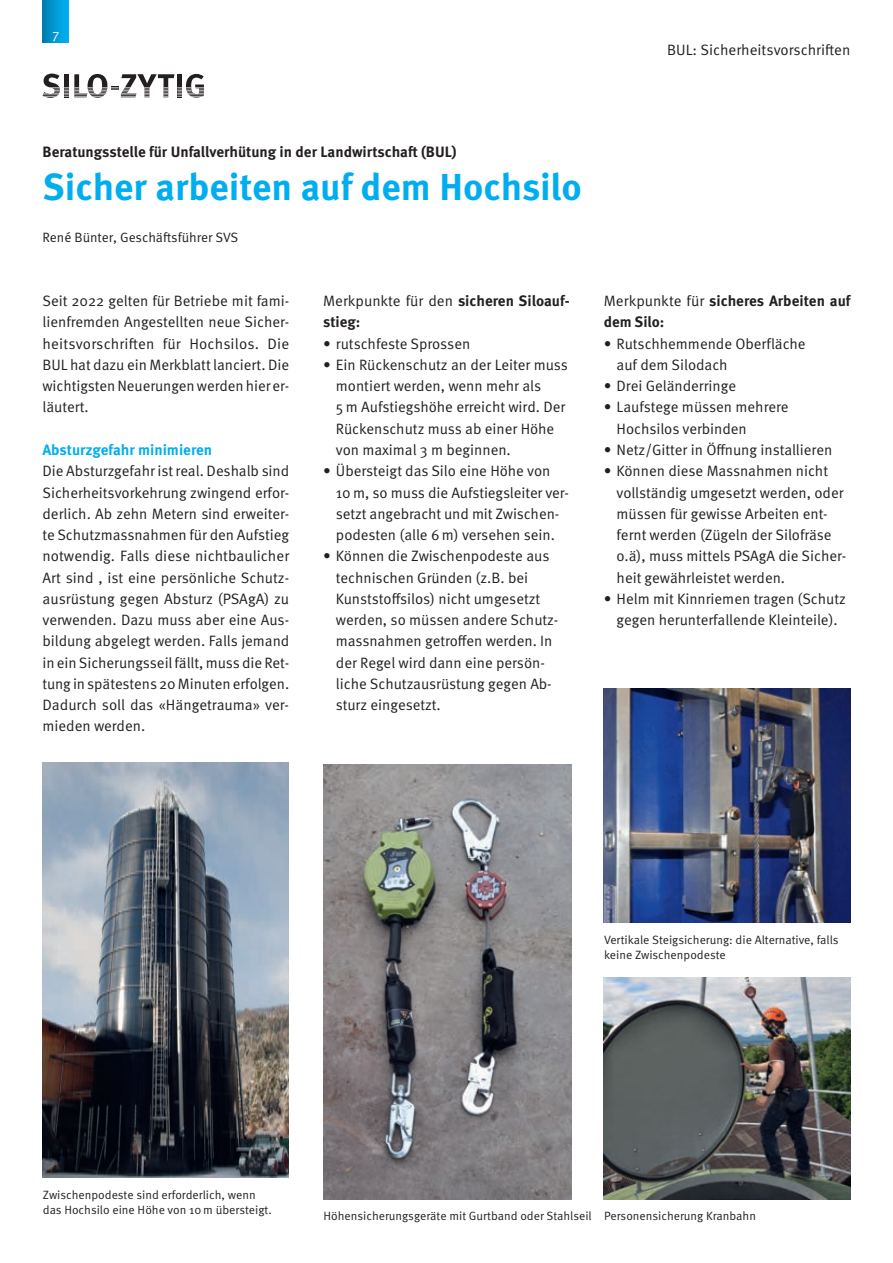
<style>
.page{position:relative;width:893px;height:1263px;background:#fff}
.page>*{position:absolute;margin:0;border:0;box-sizing:border-box;transform-origin:0 0}
.t1{font:700 37.5px "Meta Pro";color:#00aeef}
.t2{font:15px/21.3px "Meta Pro Norm";color:#231f20}
.t3{font:700 15px/21.3px "Meta Pro";color:#231f20}
.t4{font:700 15px "Meta Pro";color:#00aeef}
.t5{font:13.5px "Meta Pro Norm";letter-spacing:-.005em;color:#231f20}
.t6{font:12px/15px "Meta Pro Norm";color:#231f20}
.t7{font:12px "Meta Plus Normal Caps";color:#fff}
.s1{font-family:"Meta Pro";font-weight:700}
.s2{font-family:"Meta Pro Norm";font-weight:400}
</style>
<div class="page">
<svg style="left:43px;top:74px;width:161px;height:24px"></svg>
<svg style="left:43px;top:0;width:25px;height:43px"></svg>
<img style="left:43px;top:762px;width:245px;height:416px">
<img style="left:323px;top:764px;width:249px;height:435px">
<img style="left:604px;top:689px;width:246px;height:234px">
<img style="left:604px;top:977px;width:246px;height:222px">
<p class="t7" style="left:52px;top:30px;width:8px">7</p>
<p class="t2" style="left:667px;top:38px;width:185px">BUL: Sicherheitsvorschriften</p>
<p class="t3" style="left:43px;top:141px;width:416px">Beratungsstelle für Unfallverhütung in der Landwirtschaft (BUL)</p>
<h1 class="t1" style="left:43px;top:158px;width:541px">Sicher arbeiten auf dem Hochsilo</h1>
<p class="t5" style="left:43px;top:227px;width:197px">René Bünter, Geschäftsführer SVS</p>
<p class="t2" style="left:43px;top:289px;width:248px;text-align:justify">Seit 2022 gelten für Betriebe mit fami&shy;lienfremden Angestellten neue Sicher&shy;heitsvorschriften für Hochsilos. Die BUL hat dazu ein Merkblatt lanciert. Die wichtigsten Neuerungen werden hier er&shy;läutert.</p>
<p class="t4" style="left:43px;top:438px;width:171px">Absturzgefahr minimieren</p>
<p class="t2" style="left:43px;top:459px;width:248px;text-align:justify">Die Absturzgefahr ist real. Deshalb sind Sicherheitsvorkehrung zwingend erfor&shy;derlich. Ab zehn Metern sind erweiter&shy;te Schutzmassnahmen für den Aufstieg notwendig. Falls diese nichtbaulicher Art sind , ist eine persönliche Schutz&shy;ausrüstung gegen Absturz (PSAgA) zu verwenden. Dazu muss aber eine Aus&shy;bildung abgelegt werden. Falls jemand in ein Sicherungsseil fällt, muss die Ret&shy;tung in spätestens 20 Minuten erfolgen.<br>Dadurch soll das «Hängetrauma» ver&shy;mieden werden.</p>
<p class="t2" style="left:323px;top:289px;width:248px">Merkpunkte für den <span class="s1">sicheren Siloauf-</span></p>
<p class="t3" style="left:323px;top:311px;width:39px">stieg:</p>
<p class="t2" style="left:323px;top:332px;width:149px">• rutschfeste Sprossen</p>
<p class="t2" style="left:336px;top:353px;width:234px;text-indent:-13px">• Ein Rückenschutz an der Leiter muss montiert werden, wenn mehr als<br>5 m Aufstiegshöhe erreicht wird. Der<br>Rückenschutz muss ab einer Höhe von maximal 3 m beginnen.</p>
<p class="t2" style="left:336px;top:459px;width:234px;text-indent:-13px">• Übersteigt das Silo eine Höhe von 10 m, so muss die Aufstiegsleiter ver&shy;setzt angebracht und mit Zwischen&shy;podesten (alle 6 m) versehen sein.</p>
<p class="t2" style="left:336px;top:544px;width:224px;text-indent:-13px">• Können die Zwischenpodeste aus technischen Gründen (z.B. bei<br>Kunststoffsilos) nicht umgesetzt werden, so müssen andere Schutz&shy;massnahmen getroffen werden. In der Regel wird dann eine persön&shy;liche Schutzausrüstung gegen Ab&shy;sturz eingesetzt.</p>
<p class="t3" style="left:604px;top:289px;width:248px"><span class="s2">Merkpunkte für</span> sicheres Arbeiten auf dem Silo:</p>
<p class="t2" style="left:617px;top:332px;width:191px;text-indent:-13px">• Rutschhemmende Oberfläche auf dem Silodach</p>
<p class="t2" style="left:604px;top:374px;width:134px">• Drei Geländerringe</p>
<p class="t2" style="left:617px;top:396px;width:173px;text-indent:-13px">• Laufstege müssen mehrere<br>Hochsilos verbinden</p>
<p class="t2" style="left:604px;top:438px;width:230px">• Netz/Gitter in Öffnung installieren</p>
<p class="t2" style="left:617px;top:459px;width:231px;text-indent:-13px">• Können diese Massnahmen nicht vollständig umgesetzt werden, oder müssen für gewisse Arbeiten ent&shy;fernt werden (Zügeln der Silofräse o.ä), muss mittels PSAgA die Sicher&shy;heit gewährleistet werden.</p>
<p class="t2" style="left:604px;top:587px;width:244px;text-align:center">• Helm mit Kinnriemen tragen (Schutz gegen herunterfallende Kleinteile).</p>
<p class="t6" style="left:604px;top:932px;width:236px">Vertikale Steigsicherung: die Alternative, falls keine Zwischenpodeste</p>
<p class="t6" style="left:43px;top:1187px;width:230px">Zwischenpodeste sind erforderlich, wenn das Hochsilo eine Höhe von 10 m übersteigt.</p>
<p class="t6" style="left:324px;top:1208px;width:270px">Höhensicherungsgeräte mit Gurtband oder Stahlseil</p>
<p class="t6" style="left:604px;top:1208px;width:154px">Personensicherung Kranbahn</p>
</div>
